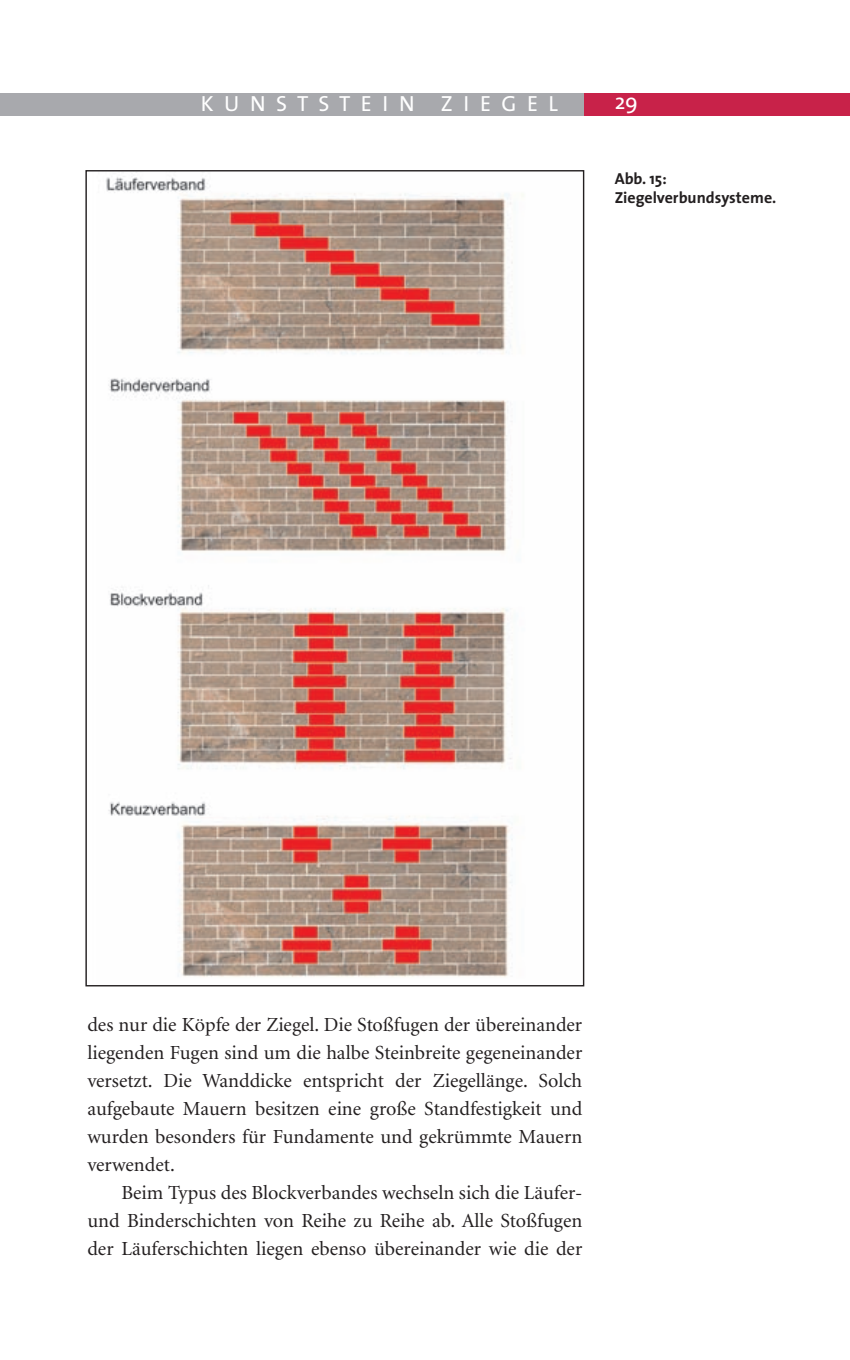
<style>
.page{position:relative;width:850px;height:1360px;background:#fff}
.page>*{position:absolute;margin:0;border:0;box-sizing:border-box;transform-origin:0 0}
.t1{font:22px "The Sans";letter-spacing:.48em;color:#fff}
.t2{font:20px/28px "Minion";color:#231f20;text-align:justify}
.t3{font:700 16px/19.2px "The Sans";color:#231f20}
</style>
<div class="page">
<div style="left:0;top:93px;width:850px;height:22px;background:#a8a9ad"></div>
<div style="left:584px;top:93px;width:266px;height:22px;background:#c82249"></div>
<img style="left:106px;top:172px;width:417px;height:805px">
<p class="t1" style="left:201px;top:95px;width:359px">KUNSTSTEIN ZIEGEL</p>
<p class="t1" style="left:615px;top:93px;width:25px">29</p>
<p class="t3" style="left:615px;top:171px;width:163px">Abb. 15:<br>Ziegelverbundsysteme.</p>
<p class="t2" style="left:87px;top:1013px;width:496px">des nur die Köpfe der Ziegel. Die Stoßfugen der übereinander liegenden Fugen sind um die halbe Steinbreite gegeneinander versetzt. Die Wanddicke entspricht der Ziegellänge. Solch aufgebaute Mauern besitzen eine große Standfestigkeit und wurden besonders für Fundamente und gekrümmte Mauern verwendet.</p>
<p class="t2" style="left:87px;top:1181px;width:496px;text-indent:34px">Beim Typus des Blockverbandes wechseln sich die Läufer&shy;und Binderschichten von Reihe zu Reihe ab. Alle Stoßfugen der Läuferschichten liegen ebenso übereinander wie die der</p>
</div>
